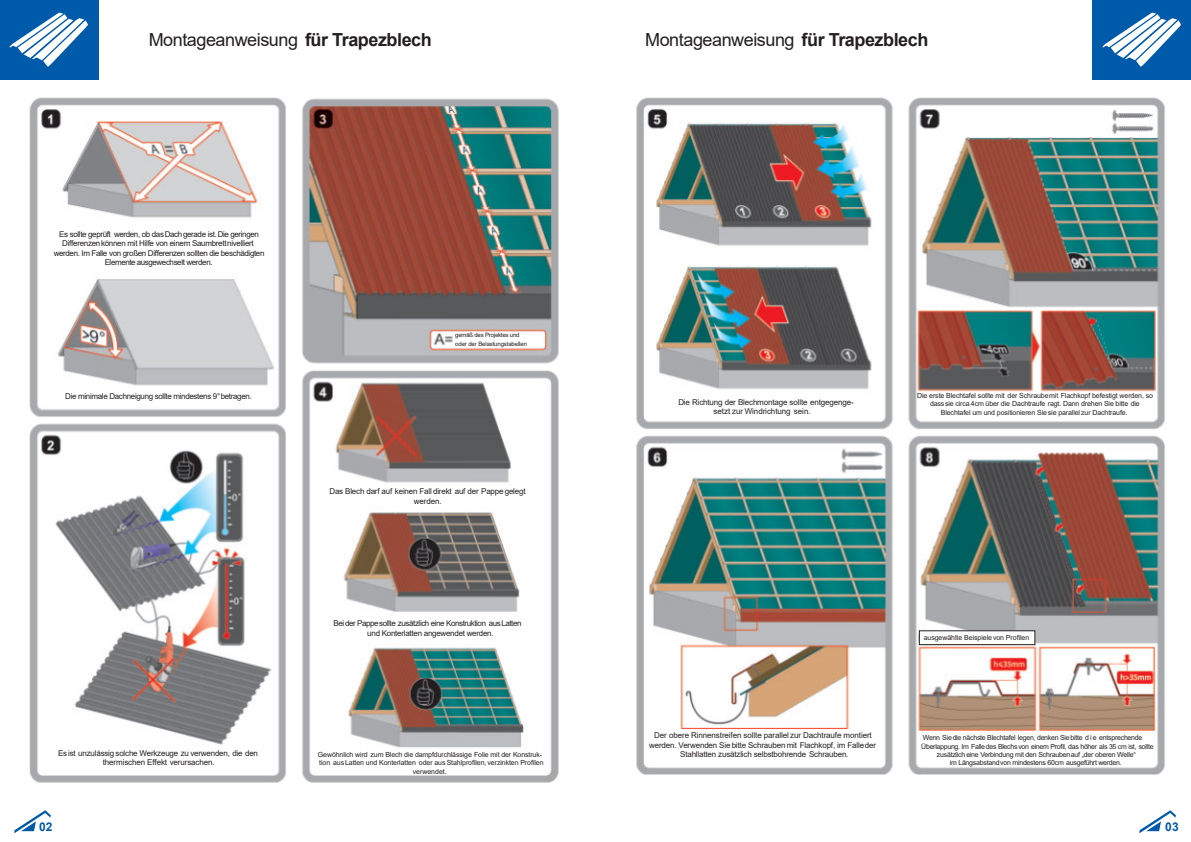
<style>
.page{position:relative;width:1191px;height:842px;background:#fff}
.page>*{position:absolute;margin:0;border:0;box-sizing:border-box;transform-origin:0 0}
.t1{font:18px "Arial";letter-spacing:-.025em;color:#231f20}
.t2{font:700 12px "Arial";color:#005aaa}
.t3{font:8px/9.6px "Arial";letter-spacing:-.025em;color:#231f20;text-align:center}
.t4{font:8px/9.6px "Arial";letter-spacing:-.045em;color:#231f20;text-align:center}
.t5{font:8px/9.6px "Arial";letter-spacing:-.05em;color:#231f20}
.t6{font:7px/8.4px "Arial";letter-spacing:-.015em;color:#231f20;text-align:center}
.t7{font:7px "Arial";letter-spacing:-.04em;color:#231f20}
.t8{font:7px "Arial";letter-spacing:-.035em;color:#231f20}
.t9{font:6px/9px "Arial";letter-spacing:-.02em;color:#231f20}
.s1{font-weight:700}
</style>
<div class="page">
<img style="left:29px;top:97px;width:1147px;height:720px">
<div style="left:918px;top:630px;width:117px;height:15px;background:#fff;border:1px solid #231f20"></div>
<svg style="left:14px;top:810px;width:37px;height:23px"></svg>
<svg style="left:1139px;top:810px;width:36px;height:23px"></svg>
<div style="left:1092px;top:0;width:99px;height:80px;background:#005aaa"></div>
<svg style="left:1102px;top:13px;width:79px;height:54px"></svg>
<div style="left:0;top:0;width:99px;height:80px;background:#005aaa"></div>
<svg style="left:9px;top:13px;width:79px;height:54px"></svg>
<h1 class="t1" style="left:149px;top:33px;width:285px">Montageanweisung <span class="s1">für Trapezblech</span></h1>
<h1 class="t1" style="left:645px;top:33px;width:285px">Montageanweisung <span class="s1">für Trapezblech</span></h1>
<p class="t4" style="left:54px;top:230px;width:212px">Es sollte geprüft werden, ob dasDach gerade ist.Die geringen Differenzenkönnen mit Hilfe von einem Saumbrettnivelliert werden. Im Falle von großen Differenzen sollten die beschädigten Elemente ausgewechselt werden.</p>
<p class="t3" style="left:65px;top:392px;width:188px">Die minimale Dachneigung sollte mindestens 9°betragen.</p>
<p class="t3" style="left:58px;top:749px;width:201px">Esist unzulässig solche Werkzeuge zu verwenden, die den thermischen Effekt verursachen.</p>
<p class="t9" style="left:455px;top:330px;width:73px">gemäß des Projektes und oder der Belastungstabellen</p>
<p class="t3" style="left:329px;top:488px;width:198px">Das Blech darf auf keinen Fall direkt auf der Pappe gelegt werden.</p>
<p class="t5" style="left:367px;top:619px;width:156px;text-indent:-34px">Beider Pappesollte zusätzlich eine Konstruktion ausLatten und Konterlatten angewendet werden.</p>
<p class="t6" style="left:318px;top:751px;width:227px">Gewöhnlich wird zum Blech die dampfdurchlässige Folie mit der Konstruk&shy;tion aus Latten und Konterlatten oder aus Stahlprofilen, verzinkten Profilen verwendet.</p>
<p class="t3" style="left:713px;top:398px;width:142px;text-align:left;text-indent:-35px">Die Richtung der Blechmontage sollte entgegenge&shy;setzt zur Windrichtung sein.</p>
<p class="t6" style="left:917px;top:392px;width:237px">Die erste Blechtafel sollte mit der Schraubemit Flachkopf befestigt werden, so dasssie circa 4cm über die Dachtraufe ragt. Dann drehen Sie bitte die<br>Blechtafel um und positionieren Siesie parallel zur Dachtraufe.</p>
<p class="t3" style="left:649px;top:731px;width:228px">Der obere Rinnenstreifen sollte parallel zur Dachtraufe montiert werden. Verwenden Sie bitte Schrauben mit Flachkopf, im Falleder<br>Stahllatten zusätzlich selbstbohrende Schrauben.</p>
<p class="t6" style="left:923px;top:634px;width:107px">ausgewählte Beispielevon Profilen</p>
<p class="t7" style="left:923px;top:735px;width:221px">Wenn Siedie nächste Blechtafel legen, denken Siebitte d i e entsprechende</p>
<p class="t7" style="left:921px;top:743px;width:234px">Überlappung. Im Falledes Blechs von einem Profil, das höher als 35 cm ist, sollte</p>
<p class="t8" style="left:937px;top:752px;width:200px">zusätzlich eine Verbindung mit den Schraubenauf „der oberen Welle“</p>
<p class="t8" style="left:949px;top:760px;width:174px">im Längsabstandvon mindestens 60cm ausgeführt werden.</p>
<h2 class="t2" style="left:39px;top:822px;width:15px">02</h2>
<h2 class="t2" style="left:1165px;top:822px;width:15px">03</h2>
</div>
